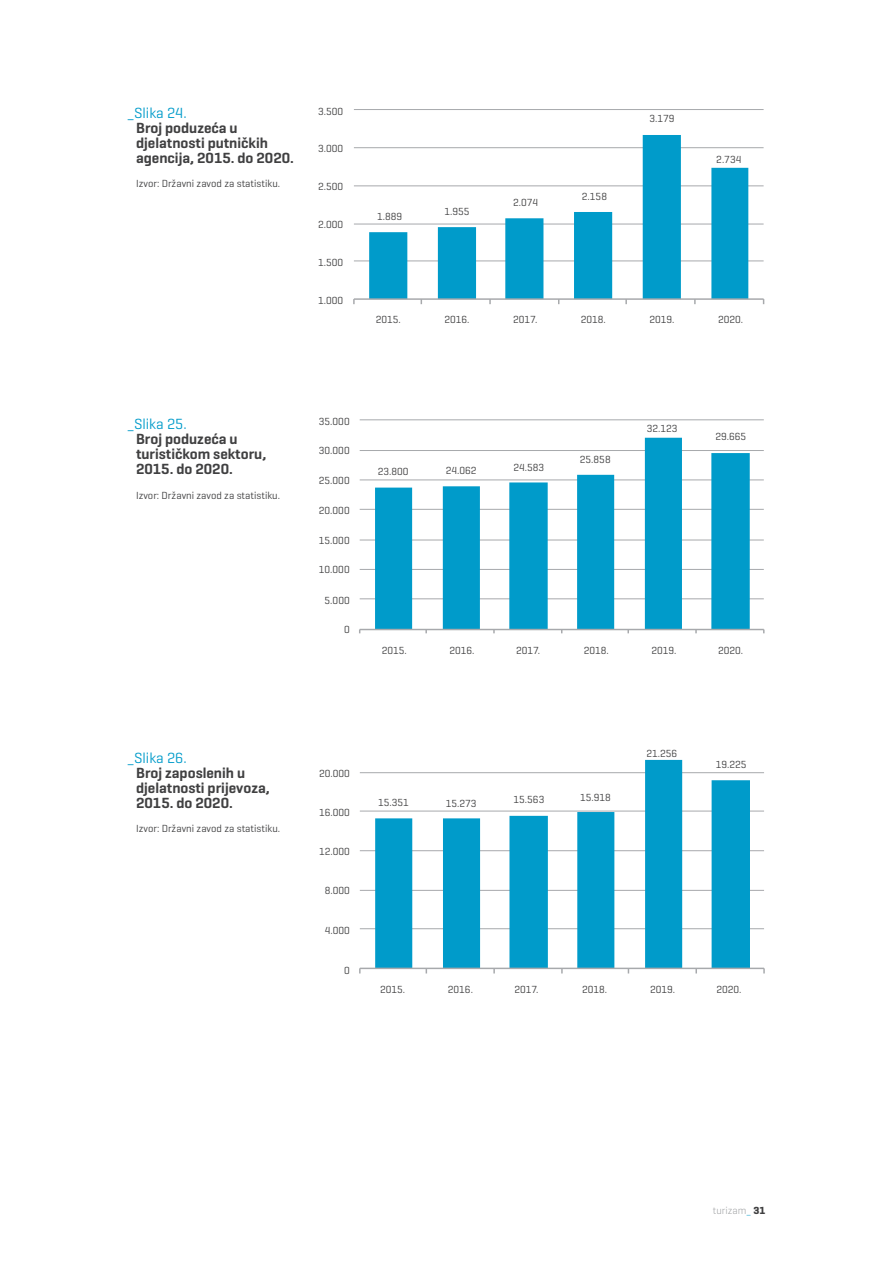
<style>
.page{position:relative;width:893px;height:1263px;background:#fff}
.page>*{position:absolute;margin:0;border:0;box-sizing:border-box;transform-origin:0 0}
.t1{font:600 15px/15px "Geogrotesque";color:#404041}
.t2{font:15px "Geogrotesque";color:#009bca}
.t3{font:10.5px "Geogrotesque";color:#404041}
.t4{font:300 10.5px "Geogrotesque";color:#9d9fa1}
.s1{color:#009bca}
.s2{font-weight:700;color:#404041}
</style>
<div class="page">
<hr style="left:354px;top:261px;width:409px;height:1px;background:#a7a9ac">
<hr style="left:354px;top:224px;width:409px;height:1px;background:#a7a9ac">
<hr style="left:354px;top:186px;width:409px;height:1px;background:#a7a9ac">
<hr style="left:354px;top:147px;width:409px;height:1px;background:#a7a9ac">
<hr style="left:354px;top:109px;width:409px;height:1px;background:#a7a9ac">
<svg style="left:369px;top:135px;width:379px;height:163px"></svg>
<hr style="left:354px;top:298px;width:409px;height:2px;background:#a7a9ac">
<hr style="left:360px;top:599px;width:404px;height:1px;background:#a7a9ac">
<hr style="left:360px;top:569px;width:404px;height:1px;background:#a7a9ac">
<hr style="left:360px;top:540px;width:404px;height:1px;background:#a7a9ac">
<hr style="left:360px;top:509px;width:404px;height:1px;background:#a7a9ac">
<hr style="left:360px;top:480px;width:404px;height:1px;background:#a7a9ac">
<hr style="left:360px;top:450px;width:404px;height:1px;background:#a7a9ac">
<hr style="left:360px;top:420px;width:404px;height:1px;background:#a7a9ac">
<svg style="left:375px;top:438px;width:375px;height:191px"></svg>
<hr style="left:360px;top:629px;width:404px;height:1px;background:#a7a9ac">
<hr style="left:360px;top:928px;width:404px;height:1px;background:#a7a9ac">
<hr style="left:360px;top:890px;width:404px;height:1px;background:#a7a9ac">
<hr style="left:360px;top:850px;width:404px;height:1px;background:#a7a9ac">
<hr style="left:360px;top:811px;width:404px;height:1px;background:#a7a9ac">
<hr style="left:360px;top:772px;width:404px;height:1px;background:#a7a9ac">
<svg style="left:375px;top:760px;width:375px;height:208px"></svg>
<hr style="left:360px;top:968px;width:404px;height:1px;background:#a7a9ac">
<h1 class="t2" style="left:128px;top:106px;width:61px">_ Slika 24.</h1>
<h1 class="t1" style="left:136px;top:121px;width:159px">Broj poduzeća u djelatnosti putničkih agencija, 2015. do 2020.</h1>
<p class="t3" style="left:136px;top:179px;width:146px">Izvor: Državni zavod za statistiku.</p>
<p class="t3" style="left:318px;top:107px;width:27px">3.500</p>
<p class="t3" style="left:318px;top:144px;width:27px">3.000</p>
<p class="t3" style="left:318px;top:182px;width:27px">2.500</p>
<p class="t3" style="left:318px;top:221px;width:27px">2.000</p>
<p class="t3" style="left:318px;top:259px;width:27px">1.500</p>
<p class="t3" style="left:318px;top:297px;width:27px">1.000</p>
<p class="t3" style="left:377px;top:213px;width:27px">1.889</p>
<p class="t3" style="left:444px;top:208px;width:27px">1.955</p>
<p class="t3" style="left:513px;top:199px;width:27px">2.074</p>
<p class="t3" style="left:582px;top:193px;width:27px">2.158</p>
<p class="t3" style="left:649px;top:115px;width:27px">3.179</p>
<p class="t3" style="left:716px;top:156px;width:27px">2.734</p>
<p class="t3" style="left:376px;top:316px;width:27px">2015.</p>
<p class="t3" style="left:444px;top:316px;width:27px">2016.</p>
<p class="t3" style="left:513px;top:316px;width:26px">2017.</p>
<p class="t3" style="left:581px;top:316px;width:27px">2018.</p>
<p class="t3" style="left:649px;top:316px;width:27px">2019.</p>
<p class="t3" style="left:718px;top:316px;width:27px">2020.</p>
<h1 class="t2" style="left:128px;top:417px;width:61px">_ Slika 25.</h1>
<h1 class="t1" style="left:136px;top:432px;width:132px">Broj poduzeća u turističkom sektoru,<br>2015. do 2020.</h1>
<p class="t3" style="left:136px;top:490px;width:146px">Izvor: Državni zavod za statistiku.</p>
<p class="t3" style="left:319px;top:418px;width:32px">35.000</p>
<p class="t3" style="left:319px;top:447px;width:32px">30.000</p>
<p class="t3" style="left:319px;top:476px;width:32px">25.000</p>
<p class="t3" style="left:319px;top:507px;width:32px">20.000</p>
<p class="t3" style="left:319px;top:537px;width:32px">15.000</p>
<p class="t3" style="left:319px;top:566px;width:32px">10.000</p>
<p class="t3" style="left:325px;top:597px;width:27px">5.000</p>
<p class="t3" style="left:344px;top:626px;width:7px">0</p>
<p class="t3" style="left:378px;top:467px;width:32px">23.800</p>
<p class="t3" style="left:446px;top:466px;width:32px">24.062</p>
<p class="t3" style="left:513px;top:464px;width:32px">24.583</p>
<p class="t3" style="left:580px;top:456px;width:32px">25.858</p>
<p class="t3" style="left:647px;top:425px;width:32px">32.123</p>
<p class="t3" style="left:715px;top:433px;width:32px">29.665</p>
<p class="t3" style="left:382px;top:646px;width:27px">2015.</p>
<p class="t3" style="left:449px;top:646px;width:27px">2016.</p>
<p class="t3" style="left:516px;top:646px;width:26px">2017.</p>
<p class="t3" style="left:584px;top:646px;width:27px">2018.</p>
<p class="t3" style="left:651px;top:646px;width:27px">2019.</p>
<p class="t3" style="left:718px;top:646px;width:27px">2020.</p>
<h1 class="t2" style="left:128px;top:751px;width:61px">_ Slika 26.</h1>
<h1 class="t1" style="left:136px;top:766px;width:135px">Broj zaposlenih u djelatnosti prijevoza,<br>2015. do 2020.</h1>
<p class="t3" style="left:136px;top:824px;width:146px">Izvor: Državni zavod za statistiku.</p>
<p class="t3" style="left:319px;top:769px;width:32px">20.000</p>
<p class="t3" style="left:319px;top:809px;width:32px">16.000</p>
<p class="t3" style="left:319px;top:847px;width:32px">12.000</p>
<p class="t3" style="left:325px;top:887px;width:27px">8.000</p>
<p class="t3" style="left:325px;top:927px;width:27px">4.000</p>
<p class="t3" style="left:344px;top:966px;width:7px">0</p>
<p class="t3" style="left:378px;top:799px;width:32px">15.351</p>
<p class="t3" style="left:446px;top:800px;width:32px">15.273</p>
<p class="t3" style="left:514px;top:796px;width:32px">15.563</p>
<p class="t3" style="left:580px;top:794px;width:32px">15.918</p>
<p class="t3" style="left:646px;top:750px;width:32px">21.256</p>
<p class="t3" style="left:380px;top:985px;width:27px">2015.</p>
<p class="t3" style="left:448px;top:985px;width:27px">2016.</p>
<p class="t3" style="left:514px;top:985px;width:26px">2017.</p>
<p class="t3" style="left:582px;top:985px;width:27px">2018.</p>
<p class="t3" style="left:650px;top:985px;width:27px">2019.</p>
<p class="t3" style="left:716px;top:760px;width:32px">19.225</p>
<p class="t3" style="left:716px;top:985px;width:27px">2020.</p>
<p class="t4" style="left:713px;top:1204px;width:54px">turizam<span class="s1">_</span> <span class="s2">31</span></p>
</div>
